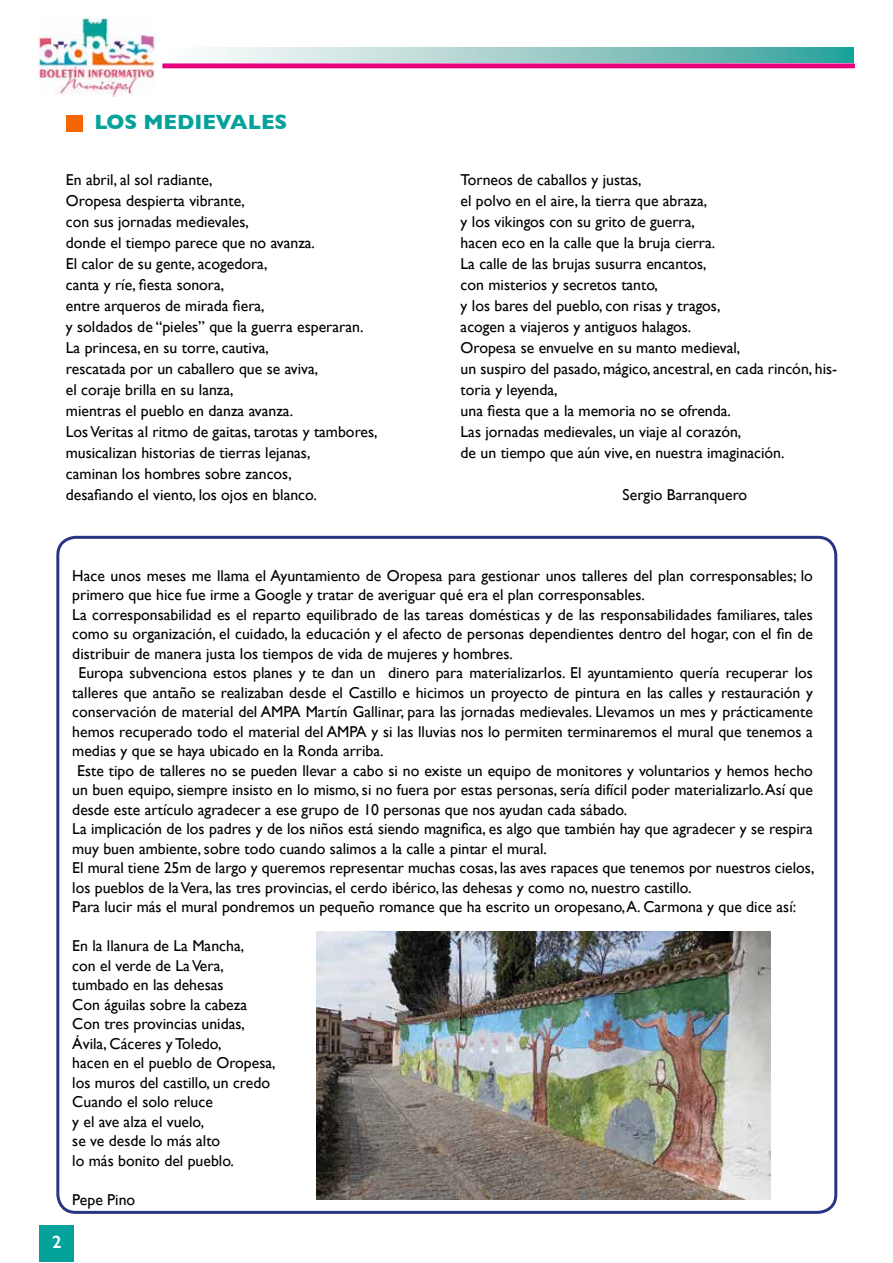
<style>
.page{position:relative;width:893px;height:1263px;background:#fff}
.page>*{position:absolute;margin:0;border:0;box-sizing:border-box;transform-origin:0 0}
.t1{font:700 21px "Gill Sans";color:#05a29b}
.t2{font:600 18px "Gill Sans";color:#fff}
.t3{font:15.75px/21px "Gill Sans";color:#000}
</style>
<div class="page">
<img style="left:38px;top:17px;width:117px;height:79px">
<hr style="left:163px;top:64px;width:692px;height:4px;background:#e6007d">
<svg style="left:212px;top:48px;width:642px;height:15px;background:#9bcdc9"></svg>
<div style="left:39px;top:1225px;width:35px;height:37px;background:#05a29b"></div>
<div style="left:56px;top:536px;width:781px;height:678px;border:3px solid #283583;border-radius:18px"></div>
<div style="left:66px;top:116px;width:16px;height:16px;background:#f56600"></div>
<img style="left:317px;top:931px;width:453px;height:268px">
<h1 class="t1" style="left:94px;top:105px;width:195px">LOS MEDIEVALES</h1>
<p class="t3" style="left:66px;top:169px;width:313px">En abril, al sol radiante,<br>Oropesa despierta vibrante,<br>con sus jornadas medievales,<br>donde el tiempo parece que no avanza.<br>El calor de su gente, acogedora,<br>canta y ríe, fiesta sonora,<br>entre arqueros de mirada fiera,<br>y soldados de “pieles” que la guerra esperaran.<br>La princesa, en su torre, cautiva,<br>rescatada por un caballero que se aviva,<br>el coraje brilla en su lanza,<br>mientras el pueblo en danza avanza.<br>Los Veritas al ritmo de gaitas, tarotas y tambores, musicalizan historias de tierras lejanas,<br>caminan los hombres sobre zancos,<br>desafiando el viento, los ojos en blanco.</p>
<p class="t3" style="left:461px;top:169px;width:378px">Torneos de caballos y justas,<br>el polvo en el aire, la tierra que abraza,<br>y los vikingos con su grito de guerra,<br>hacen eco en la calle que la bruja cierra.<br>La calle de las brujas susurra encantos,<br>con misterios y secretos tanto,<br>y los bares del pueblo, con risas y tragos,<br>acogen a viajeros y antiguos halagos.<br>Oropesa se envuelve en su manto medieval,<br>un suspiro del pasado, mágico, ancestral, en cada rincón, his&shy;toria y leyenda,<br>una fiesta que a la memoria no se ofrenda.<br>Las jornadas medievales, un viaje al corazón,<br>de un tiempo que aún vive, en nuestra imaginación.</p>
<p class="t3" style="left:623px;top:484px;width:126px">Sergio Barranquero</p>
<p class="t2" style="left:52px;top:1231px;width:11px">2</p>
<p class="t3" style="left:72px;top:565px;width:742px">Hace unos meses me llama el Ayuntamiento de Oropesa para gestionar unos talleres del plan corresponsables; lo</p>
<p class="t3" style="left:72px;top:584px;width:574px">primero que hice fue irme a Google y tratar de averiguar qué era el plan corresponsables.</p>
<p class="t3" style="left:72px;top:604px;width:742px">La corresponsabilidad es el reparto equilibrado de las tareas domésticas y de las responsabilidades familiares, tales</p>
<p class="t3" style="left:72px;top:623px;width:742px">como su organización, el cuidado, la educación y el afecto de personas dependientes dentro del hogar, con el fin de</p>
<p class="t3" style="left:72px;top:643px;width:442px">distribuir de manera justa los tiempos de vida de mujeres y hombres.</p>
<p class="t3" style="left:79px;top:662px;width:736px">Europa subvenciona estos planes y te dan un dinero para materializarlos. El ayuntamiento quería recuperar los</p>
<p class="t3" style="left:72px;top:682px;width:742px">talleres que antaño se realizaban desde el Castillo e hicimos un proyecto de pintura en las calles y restauración y</p>
<p class="t3" style="left:72px;top:701px;width:742px">conservación de material del AMPA Martín Gallinar, para las jornadas medievales. Llevamos un mes y prácticamente</p>
<p class="t3" style="left:72px;top:721px;width:742px">hemos recuperado todo el material del AMPA y si las lluvias nos lo permiten terminaremos el mural que tenemos a</p>
<p class="t3" style="left:72px;top:740px;width:313px">medias y que se haya ubicado en la Ronda arriba.</p>
<p class="t3" style="left:77px;top:760px;width:737px">Este tipo de talleres no se pueden llevar a cabo si no existe un equipo de monitores y voluntarios y hemos hecho</p>
<p class="t3" style="left:72px;top:779px;width:742px">un buen equipo, siempre insisto en lo mismo, si no fuera por estas personas, sería difícil poder materializarlo. Así que</p>
<p class="t3" style="left:72px;top:799px;width:556px">desde este artículo agradecer a ese grupo de 10 personas que nos ayudan cada sábado.</p>
<p class="t3" style="left:72px;top:818px;width:742px">La implicación de los padres y de los niños está siendo magnifica, es algo que también hay que agradecer y se respira</p>
<p class="t3" style="left:72px;top:838px;width:476px">muy buen ambiente, sobre todo cuando salimos a la calle a pintar el mural.</p>
<p class="t3" style="left:72px;top:857px;width:744px">El mural tiene 25m de largo y queremos representar muchas cosas, las aves rapaces que tenemos por nuestros cielos,</p>
<p class="t3" style="left:72px;top:876px;width:621px">los pueblos de la Vera, las tres provincias, el cerdo ibérico, las dehesas y como no, nuestro castillo.</p>
<p class="t3" style="left:72px;top:896px;width:725px">Para lucir más el mural pondremos un pequeño romance que ha escrito un oropesano, A. Carmona y que dice así:</p>
<p class="t3" style="left:72px;top:936px;width:205px;line-height:19.5px">En la llanura de La Mancha,<br>con el verde de La Vera, tumbado en las dehesas<br>Con águilas sobre la cabeza<br>Con tres provincias unidas,<br>Ávila, Cáceres y Toledo,<br>hacen en el pueblo de Oropesa, los muros del castillo, un credo<br>Cuando el solo reluce<br>y el ave alza el vuelo,<br>se ve desde lo más alto<br>lo más bonito del pueblo.</p>
<p class="t3" style="left:72px;top:1188px;width:65px">Pepe Pino</p>
</div>
